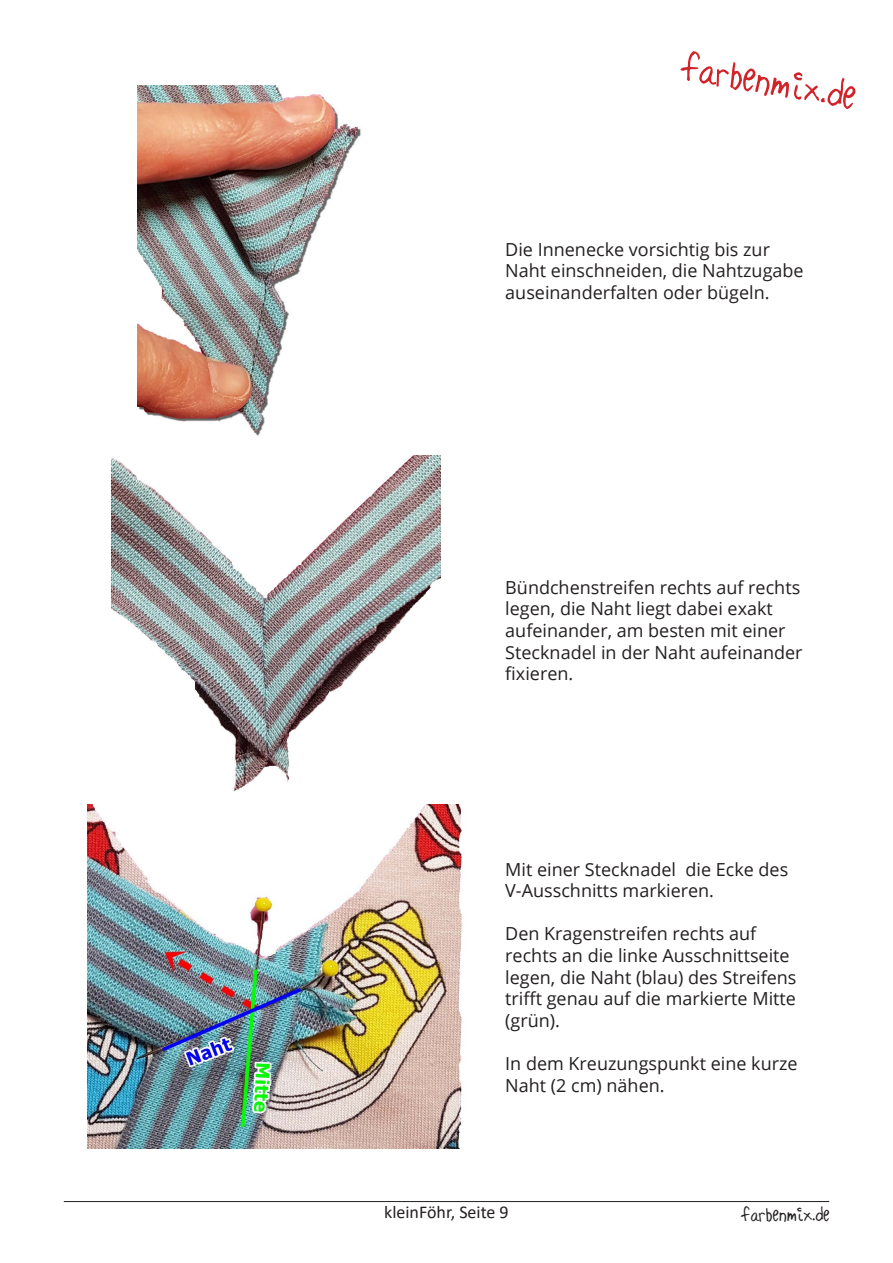
<style>
.page{position:relative;width:893px;height:1263px;background:#fff}
.page>*{position:absolute;margin:0;border:0;box-sizing:border-box;transform-origin:0 0}
.t1{font:45px "Hilde Sharpie";color:#d1232a}
.t2{font:22.5px "Hilde Sharpie";color:#231f20}
.t3{font:18px/21.6px "Open Sans";color:#231f20}
.t4{font:18px "Calibri";color:#231f20}
</style>
<div class="page">
<hr style="left:64px;top:1201px;width:765px;height:1px;background:#231f20">
<img style="left:137px;top:85px;width:278px;height:371px">
<img style="left:111px;top:456px;width:330px;height:336px">
<img style="left:87px;top:804px;width:375px;height:345px">
<h1 class="t1" style="left:688px;top:36px;width:177px;rotate:10deg">farbenmix.de</h1>
<p class="t3" style="left:505px;top:238px;width:300px">Die Innenecke vorsichtig bis zur<br>Naht einschneiden, die Nahtzugabe auseinanderfalten oder bügeln.</p>
<p class="t3" style="left:505px;top:576px;width:299px">Bündchenstreifen rechts auf rechts legen, die Naht liegt dabei exakt aufeinander, am besten mit einer<br>Stecknadel in der Naht aufeinander fixieren.</p>
<p class="t3" style="left:505px;top:858px;width:285px">Mit einer Stecknadel die Ecke des<br>V-Ausschnitts markieren.</p>
<p class="t3" style="left:505px;top:922px;width:293px">Den Kragenstreifen rechts auf rechts an die linke Ausschnittseite legen, die Naht (blau) des Streifens trifft genau auf die markierte Mitte (grün).</p>
<p class="t3" style="left:505px;top:1052px;width:294px">In dem Kreuzungspunkt eine kurze<br>Naht (2 cm) nähen.</p>
<p class="t4" style="left:384px;top:1200px;width:126px">kleinFöhr, Seite 9</p>
<p class="t2" style="left:742px;top:1199px;width:89px">farbenmix.de</p>
</div>
